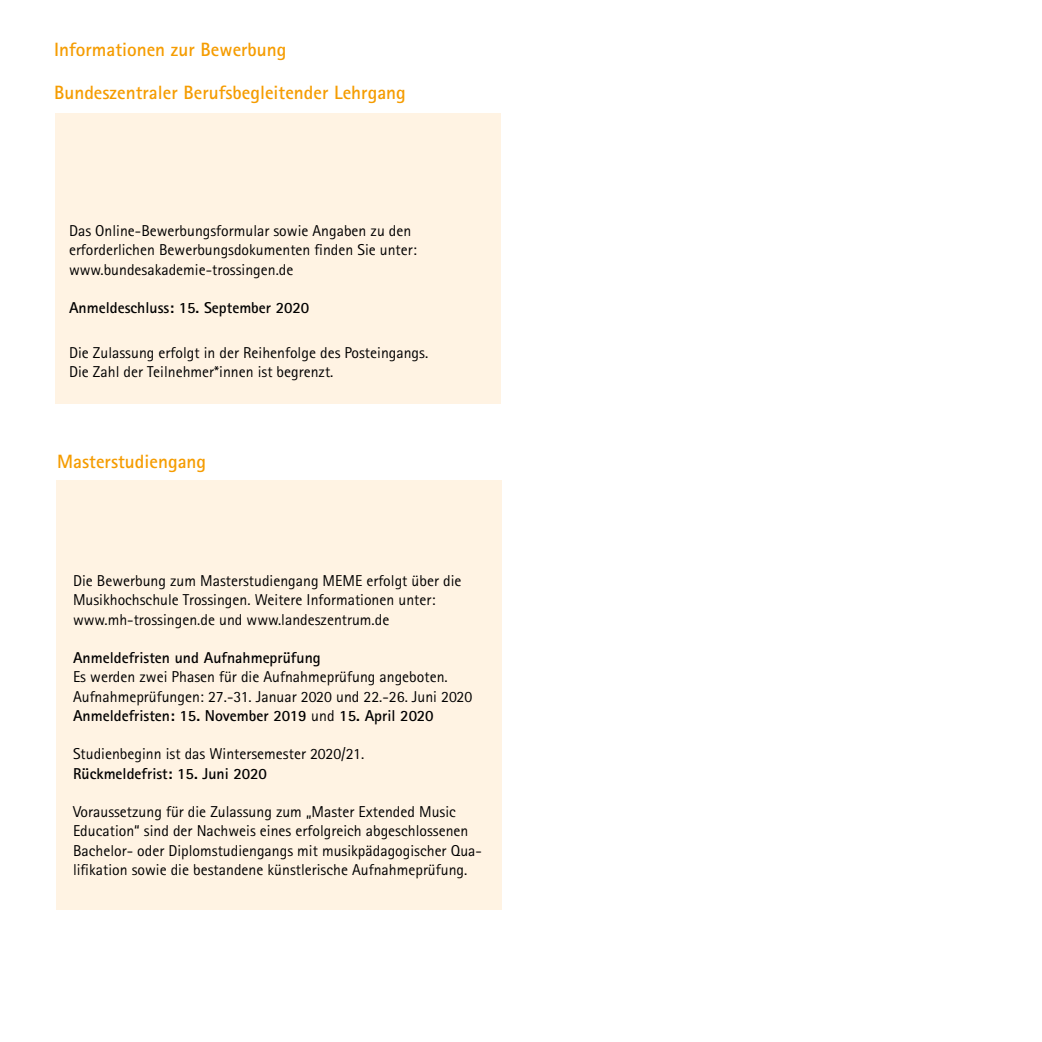
<style>
.page{position:relative;width:1042px;height:1042px;background:#fff}
.page>*{position:absolute;margin:0;border:0;box-sizing:border-box;transform-origin:0 0}
.t1{font:700 19.25px "Rotis Sans Serif Std";color:#f59c00}
.t2{font:15.75px/19.2px "Rotis Sans Serif Std";color:#000}
.t3{font:700 15.75px "Rotis Sans Serif Std";color:#000}
.s1{font-weight:700}
</style>
<div class="page">
<div style="left:55px;top:114px;width:446px;height:290px;background:#fff3e3"></div>
<div style="left:56px;top:480px;width:445px;height:429px;background:#fff3e3"></div>
<p class="t1" style="left:54px;top:38px;width:234px">Informationen zur Bewerbung</p>
<p class="t1" style="left:54px;top:81px;width:353px">Bundeszentraler Berufsbegleitender Lehrgang</p>
<p class="t2" style="left:69px;top:221px;width:349px">Das Online-Bewerbungsformular sowie Angaben zu den erforderlichen Bewerbungsdokumenten finden Sie unter: www.bundesakademie-trossingen.de</p>
<p class="t3" style="left:69px;top:298px;width:242px">Anmeldeschluss: 15. September 2020</p>
<p class="t2" style="left:69px;top:342px;width:361px">Die Zulassung erfolgt in der Reihenfolge des Posteingangs.<br>Die Zahl der Teilnehmer*innen ist begrenzt.</p>
<p class="t1" style="left:57px;top:449px;width:150px">Masterstudiengang</p>
<p class="t2" style="left:73px;top:571px;width:390px">Die Bewerbung zum Masterstudiengang MEME erfolgt über die<br>Musikhochschule Trossingen. Weitere Informationen unter: www.mh-trossingen.de und www.landeszentrum.de</p>
<p class="t3" style="left:73px;top:648px;width:249px">Anmeldefristen und Aufnahmeprüfung</p>
<p class="t2" style="left:73px;top:667px;width:401px">Es werden zwei Phasen für die Aufnahmeprüfung angeboten.<br>Aufnahmeprüfungen: 27.-31. Januar 2020 und 22.-26. Juni 2020<br><span class="s1">Anmeldefristen: 15. November 2019</span> und <span class="s1">15. April 2020</span></p>
<p class="t2" style="left:73px;top:744px;width:293px">Studienbeginn ist das Wintersemester 2020/21.</p>
<p class="t3" style="left:73px;top:763px;width:195px">Rückmeldefrist: 15. Juni 2020</p>
<p class="t2" style="left:73px;top:802px;width:410px">Voraussetzung für die Zulassung zum „Master Extended Music Education“ sind der Nachweis eines erfolgreich abgeschlossenen Bachelor- oder Diplomstudiengangs mit musikpädagogischer Qua&shy;lifikation sowie die bestandene künstlerische Aufnahmeprüfung.</p>
</div>
